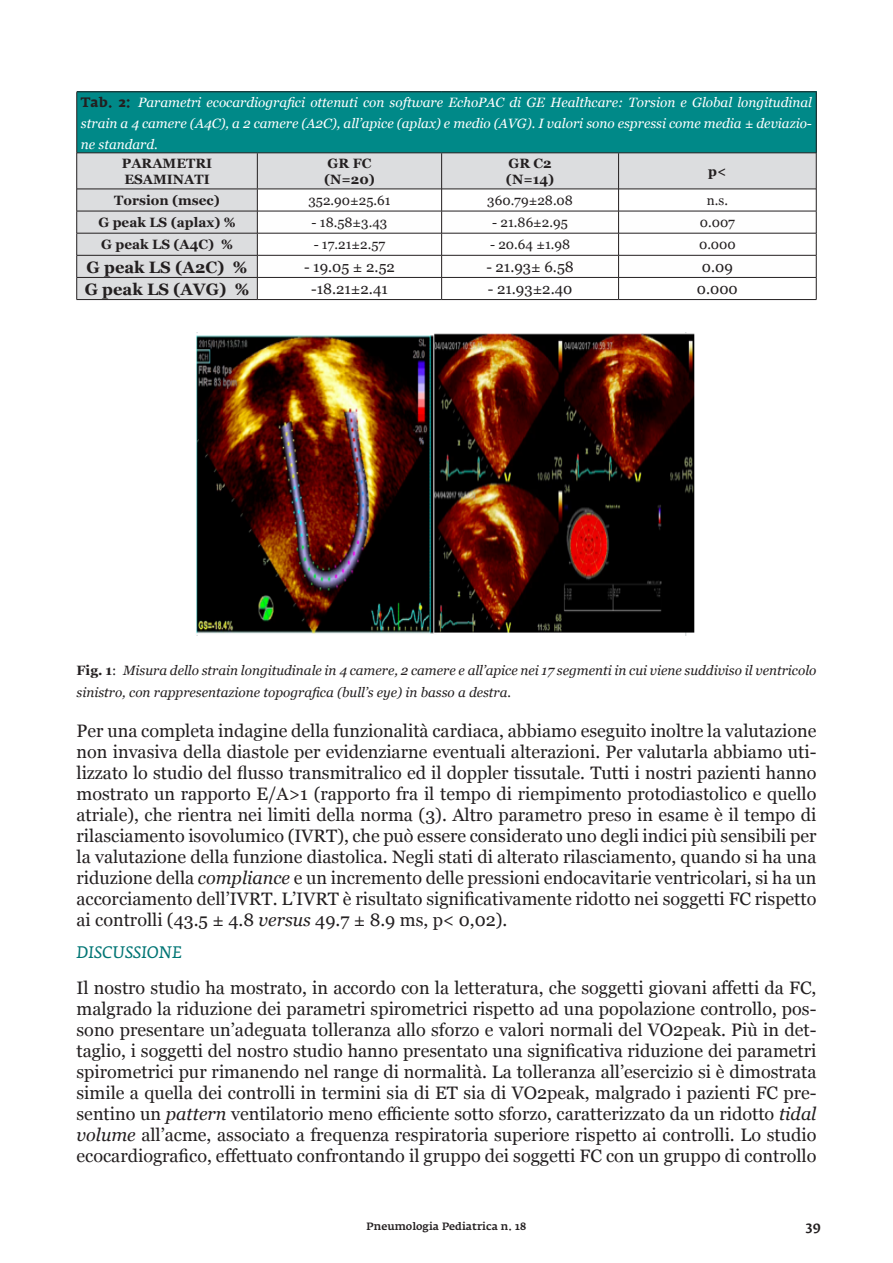
<style>
.page{position:relative;width:893px;height:1263px;background:#fff}
.page>*{position:absolute;margin:0;border:0;box-sizing:border-box;transform-origin:0 0}
.t1{font:18px/21px "Georgia";color:#231f20;text-align:justify}
.t2{font:700 16.5px "Georgia";color:#231f20}
.t3{font:italic 16.5px "Fedra Serif A Pro";color:#007574}
.t4{font:15px "Georgia";color:#231f20}
.t5{font:italic 13.5px/21px "Georgia";color:#fff;text-align:justify}
.t6{font:italic 13.5px/21.6px "Georgia";color:#231f20}
.t7{font:13.5px "Georgia";color:#231f20}
.t8{font:700 13.5px/16.2px "Georgia";color:#231f20}
.t9{font:500 13.5px "Fedra Serif A Pro";color:#231f20}
.t10{font:500 10.5px "Fedra Serif A Pro";color:#231f20}
.s1{font-family:"Fedra Serif A Pro";font-weight:700;font-style:normal;color:#231f20}
.s2{font-weight:700;font-style:normal}
.s3{font-style:normal}
.s4{font-style:italic}
</style>
<div class="page">
<div style="left:77px;top:92px;width:739px;height:61px;background:#008988"></div>
<div style="left:77px;top:153px;width:739px;height:146px;background:#dcdddf"></div>
<hr style="left:816px;top:92px;width:1px;height:61px;background:#231f20">
<hr style="left:816px;top:153px;width:1px;height:36px;background:#231f20">
<hr style="left:77px;top:189px;width:180px;height:1px;background:#231f20">
<hr style="left:76px;top:92px;width:1px;height:61px;background:#231f20">
<hr style="left:76px;top:153px;width:1px;height:36px;background:#231f20">
<hr style="left:257px;top:153px;width:1px;height:36px;background:#231f20">
<hr style="left:441px;top:153px;width:1px;height:36px;background:#231f20">
<hr style="left:618px;top:153px;width:1px;height:36px;background:#231f20">
<hr style="left:77px;top:91px;width:180px;height:1px;background:#231f20">
<hr style="left:257px;top:91px;width:185px;height:1px;background:#231f20">
<hr style="left:442px;top:91px;width:177px;height:1px;background:#231f20">
<hr style="left:619px;top:91px;width:197px;height:1px;background:#231f20">
<hr style="left:77px;top:152px;width:180px;height:1px;background:#231f20">
<hr style="left:257px;top:152px;width:185px;height:1px;background:#231f20">
<hr style="left:442px;top:152px;width:177px;height:1px;background:#231f20">
<hr style="left:619px;top:152px;width:197px;height:1px;background:#231f20">
<svg style="left:76px;top:189px;width:1px;height:110px"></svg>
<hr style="left:77px;top:211px;width:180px;height:1px;background:#231f20">
<hr style="left:77px;top:233px;width:180px;height:1px;background:#231f20">
<hr style="left:77px;top:255px;width:180px;height:1px;background:#231f20">
<hr style="left:77px;top:277px;width:180px;height:1px;background:#231f20">
<hr style="left:77px;top:299px;width:180px;height:1px;background:#231f20">
<hr style="left:257px;top:299px;width:185px;height:1px;background:#231f20">
<hr style="left:442px;top:299px;width:177px;height:1px;background:#231f20">
<hr style="left:619px;top:299px;width:197px;height:1px;background:#231f20">
<svg style="left:257px;top:189px;width:560px;height:110px"></svg>
<img style="left:196px;top:332px;width:499px;height:304px">
<p class="t5" style="left:81px;top:91px;width:732px"><span class="s1">Tab. 2:</span> Parametri ecocardiografici ottenuti con software EchoPAC di GE Healthcare: Torsion e Global longitudinal strain a 4 camere (A4C), a 2 camere (A2C), all’apice (aplax) e medio (AVG). I valori sono espressi come media ± deviazio&shy;ne standard.</p>
<p class="t8" style="left:122px;top:154px;width:92px">PARAMETRI<br>ESAMINATI</p>
<p class="t8" style="left:324px;top:154px;width:52px">GR FC (N=20)</p>
<p class="t8" style="left:506px;top:154px;width:50px">GR C2 (N=14)</p>
<p class="t8" style="left:708px;top:162px;width:20px">p&lt;</p>
<p class="t8" style="left:114px;top:192px;width:107px">Torsion (msec)</p>
<p class="t7" style="left:308px;top:191px;width:84px">352.90±25.61</p>
<p class="t7" style="left:487px;top:191px;width:87px">360.79±28.08</p>
<p class="t7" style="left:707px;top:191px;width:23px">n.s.</p>
<p class="t8" style="left:98px;top:214px;width:139px">G peak LS (aplax) %</p>
<p class="t7" style="left:312px;top:213px;width:77px">- 18.58±3.43</p>
<p class="t7" style="left:492px;top:213px;width:77px">- 21.86±2.95</p>
<p class="t7" style="left:700px;top:213px;width:37px">0.007</p>
<p class="t8" style="left:101px;top:236px;width:133px">G peak LS (A4C) %</p>
<p class="t7" style="left:314px;top:235px;width:73px">- 17.21±2.57</p>
<p class="t7" style="left:490px;top:235px;width:82px">- 20.64 ±1.98</p>
<p class="t7" style="left:699px;top:235px;width:38px">0.000</p>
<p class="t2" style="left:87px;top:254px;width:162px">G peak LS (A2C) %</p>
<p class="t4" style="left:304px;top:256px;width:92px">- 19.05 ± 2.52</p>
<p class="t4" style="left:486px;top:256px;width:89px">- 21.93± 6.58</p>
<p class="t4" style="left:702px;top:256px;width:32px">0.09</p>
<p class="t2" style="left:85px;top:277px;width:166px">G peak LS (AVG) %</p>
<p class="t4" style="left:311px;top:278px;width:78px">-18.21±2.41</p>
<p class="t4" style="left:488px;top:278px;width:86px">- 21.93±2.40</p>
<p class="t4" style="left:697px;top:278px;width:42px">0.000</p>
<p class="t6" style="left:77px;top:659px;width:741px"><span class="s2">Fig. 1</span><span class="s3">:</span> Misura dello strain longitudinale in 4 camere, 2 camere e all’apice nei 17 segmenti in cui viene suddiviso il ventricolo sinistro, con rappresentazione topografica (bull’s eye) in basso a destra.</p>
<p class="t1" style="left:77px;top:720px;width:741px">Per una completa indagine della funzionalità cardiaca, abbiamo eseguito inoltre la valutazione non invasiva della diastole per evidenziarne eventuali alterazioni. Per valutarla abbiamo uti&shy;lizzato lo studio del flusso transmitralico ed il doppler tissutale. Tutti i nostri pazienti hanno mostrato un rapporto E/A&gt;1 (rapporto fra il tempo di riempimento protodiastolico e quello atriale), che rientra nei limiti della norma (3). Altro parametro preso in esame è il tempo di rilasciamento isovolumico (IVRT), che può essere considerato uno degli indici più sensibili per la valutazione della funzione diastolica. Negli stati di alterato rilasciamento, quando si ha una riduzione della <span class="s4">compliance</span> e un incremento delle pressioni endocavitarie ventricolari, si ha un accorciamento dell’IVRT. L’IVRT è risultato significativamente ridotto nei soggetti FC rispetto ai controlli (43.5 ± 4.8 <span class="s4">versus</span> 49.7 ± 8.9 ms, p&lt; 0,02).</p>
<p class="t3" style="left:77px;top:942px;width:107px">DISCUSSIONE</p>
<p class="t1" style="left:77px;top:976px;width:741px">Il nostro studio ha mostrato, in accordo con la letteratura, che soggetti giovani affetti da FC, malgrado la riduzione dei parametri spirometrici rispetto ad una popolazione controllo, pos&shy;sono presentare un’adeguata tolleranza allo sforzo e valori normali del VO2peak. Più in det&shy;taglio, i soggetti del nostro studio hanno presentato una significativa riduzione dei parametri spirometrici pur rimanendo nel range di normalità. La tolleranza all’esercizio si è dimostrata simile a quella dei controlli in termini sia di ET sia di VO2peak, malgrado i pazienti FC pre&shy;sentino un <span class="s4">pattern</span> ventilatorio meno efficiente sotto sforzo, caratterizzato da un ridotto <span class="s4">tidal volume</span> all’acme, associato a frequenza respiratoria superiore rispetto ai controlli. Lo studio ecocardiografico, effettuato confrontando il gruppo dei soggetti FC con un gruppo di controllo</p>
<p class="t10" style="left:367px;top:1220px;width:161px">Pneumologia Pediatrica n. 18</p>
<p class="t9" style="left:806px;top:1218px;width:16px">39</p>
</div>
